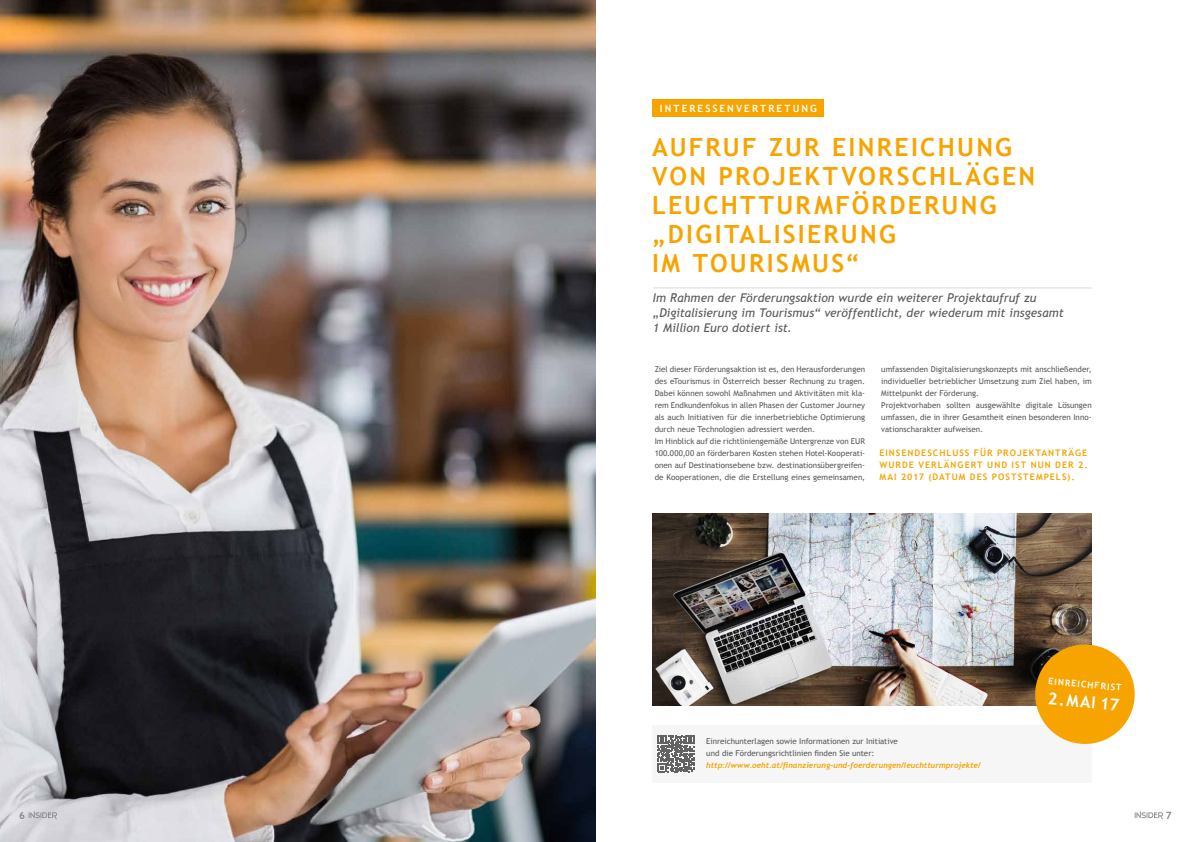
<style>
.page{position:relative;width:1191px;height:842px;background:#fff}
.page>*{position:absolute;margin:0;border:0;box-sizing:border-box;transform-origin:0 0}
.t1{font:700 25px/29px "Trebuchet MS";letter-spacing:.09em;color:#f7a400}
.t2{font:700 16.5px "Trebuchet MS";color:#fff}
.t3{font:italic 12px/15px "Trebuchet MS";letter-spacing:-.005em;color:#575756}
.t4{font:700 10px "Trebuchet MS";letter-spacing:.205em;color:#fff}
.t5{font:700 10px "Trebuchet MS";color:#878787}
.t6{font:700 9px/12px "Trebuchet MS";letter-spacing:.11em;color:#f7a400;text-align:justify}
.t7{font:700 9px "Trebuchet MS";color:#fff}
.t8{font:8px/12px "Trebuchet MS";color:#575756}
.t9{font:italic 700 8px "Trebuchet";color:#f7a400}
</style>
<div class="page">
<img style="left:0;top:0;width:595px;height:842px">
<img style="left:652px;top:513px;width:439px;height:192px">
<div style="left:652px;top:725px;width:439px;height:58px;background:#f6f6f6"></div>
<svg style="left:657px;top:735px;width:37px;height:37px"></svg>
<div style="left:652px;top:99px;width:171px;height:17px;background:#f7a400"></div>
<hr style="left:653px;top:288px;width:439px;height:1px;background:#dadada">
<svg style="left:1033px;top:642px;width:102px;height:102px"></svg>
<svg style="left:29px;top:811px;width:28px;height:8px"></svg>
<svg style="left:1134px;top:811px;width:29px;height:8px"></svg>
<p class="t4" style="left:660px;top:102px;width:158px">INTERESSENVERTRETUNG</p>
<h1 class="t1" style="left:652px;top:133px;width:384px">AUFRUF ZUR EINREICHUNG<br>VON PROJEKTVORSCHLÄGEN<br>LEUCHTTURMFÖRDERUNG „DIGITALISIERUNG<br>IM TOURISMUS“</h1>
<h3 class="t3" style="left:653px;top:291px;width:412px">Im Rahmen der Förderungsaktion wurde ein weiterer Projektaufruf zu „Digitalisierung im Tourismus“ veröffentlicht, der wiederum mit insgesamt<br>1 Million Euro dotiert ist.</h3>
<p class="t8" style="left:654px;top:363px;width:212px">Ziel dieser Förderungsaktion ist es, den Herausforderungen des eTourismus in Österreich besser Rechnung zu tragen.<br>Dabei können sowohl Maßnahmen und Aktivitäten mit kla&shy;rem Endkundenfokus in allen Phasen der Customer Journey als auch Initiativen für die innerbetriebliche Optimierung durch neue Technologien adressiert werden.<br>Im Hinblick auf die richtliniengemäße Untergrenze von EUR 100.000,00 an förderbaren Kosten stehen Hotel-Kooperati&shy;onen auf Destinationsebene bzw. destinationsübergreifen&shy;de Kooperationen, die die Erstellung eines gemeinsamen,</p>
<p class="t8" style="left:881px;top:363px;width:212px">umfassenden Digitalisierungskonzepts mit anschließender, individueller betrieblicher Umsetzung zum Ziel haben, im Mittelpunkt der Förderung.<br>Projektvorhaben sollten ausgewählte digitale Lösungen umfassen, die in ihrer Gesamtheit einen besonderen Inno&shy;vationscharakter aufweisen.</p>
<p class="t6" style="left:879px;top:447px;width:210px">EINSENDESCHLUSS FÜR PROJEKTANTRÄGE WURDE VERLÄNGERT UND IST NUN DER 2.<br>MAI 2017 (DATUM DES POSTSTEMPELS).</p>
<p class="t8" style="left:706px;top:735px;width:193px">Einreichunterlagen sowie Informationen zur Initiative und die Förderungsrichtlinien finden Sie unter:</p>
<p class="t9" style="left:706px;top:760px;width:276px">http://www.oeht.at/finanzierung-und-foerderungen/leuchtturmprojekte/</p>
<p class="t7" style="left:1049px;top:676px;width:75px;rotate:5deg">EINREICHFRIST</p>
<h2 class="t2" style="left:1048px;top:688px;width:73px;rotate:5deg">2.MAI 17</h2>
<p class="t5" style="left:19px;top:809px;width:7px">6</p>
<p class="t5" style="left:1165px;top:809px;width:7px">7</p>
</div>
